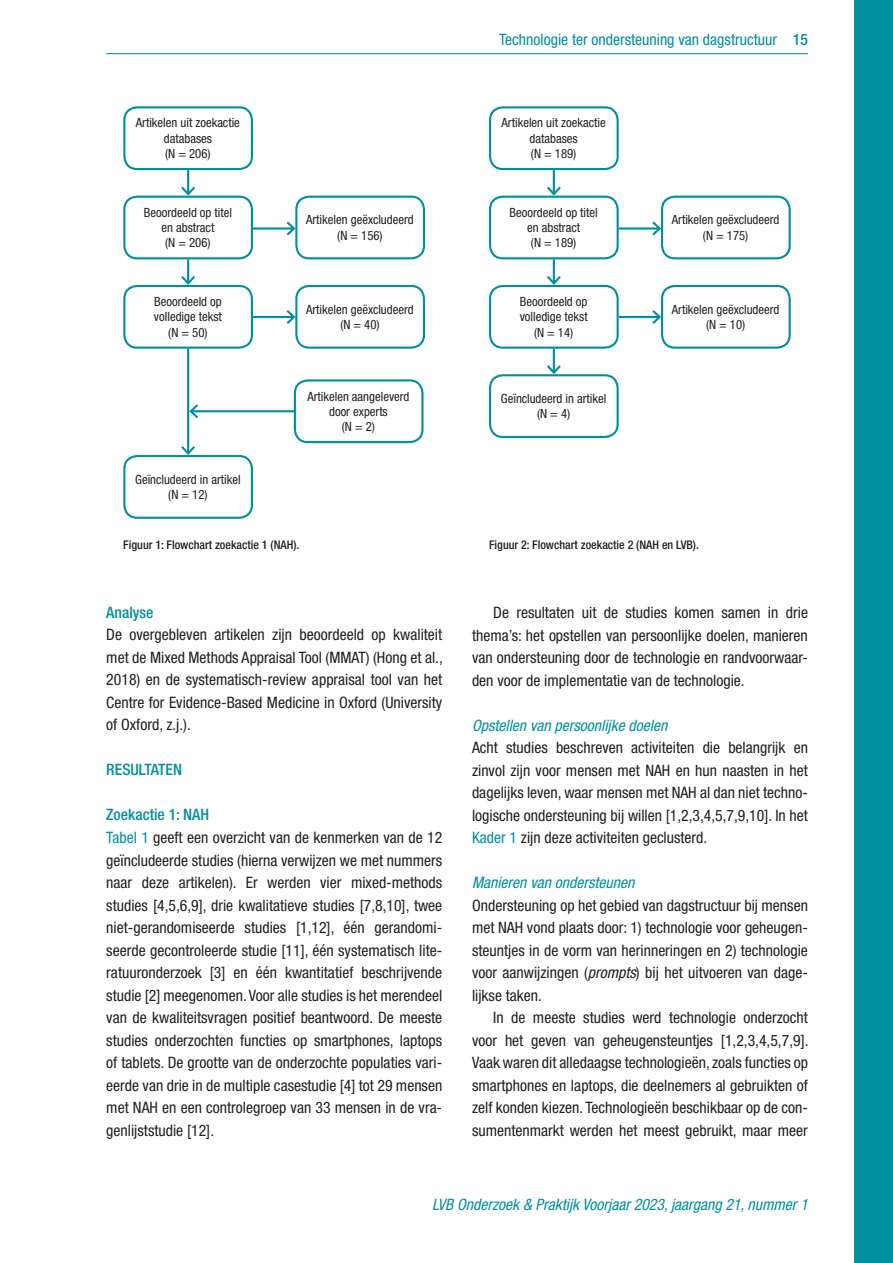
<style>
.page{position:relative;width:893px;height:1263px;background:#fff}
.page>*{position:absolute;margin:0;border:0;box-sizing:border-box;transform-origin:0 0}
.t1{font:condensed 15.75px/22.5px "Helvetica Neue LT Std";color:#231f20;text-align:justify}
.t2{font:italic condensed 15.75px "Helvetica Neue LT Std";color:#008f9f}
.t3{font:condensed 15.75px "Helvetica Neue LT Std";color:#008f9f}
.t4{font:500 condensed 15.75px "Helvetica Neue LT Std";color:#008f9f}
.t5{font:condensed 12.75px/15.3px "Helvetica Neue LT Std";color:#231f20;text-align:center}
.t6{font:500 condensed 12px "Helvetica Neue LT Std";color:#231f20}
.s1{font-weight:500}
.s2{font-weight:500;color:#008f9f}
.s3{color:#008f9f}
.s4{font-style:italic}
</style>
<div class="page">
<hr style="left:106px;top:53px;width:702px;height:1px;background:#008f9f">
<div style="left:855px;top:0;width:38px;height:1263px;background:#008f9f"></div>
<div style="left:123px;top:106px;width:130px;height:64px;border:2px solid #008f9f;border-radius:13px"></div>
<div style="left:295px;top:196px;width:130px;height:63px;border:2px solid #008f9f;border-radius:13px"></div>
<div style="left:123px;top:196px;width:130px;height:63px;border:2px solid #008f9f;border-radius:13px"></div>
<div style="left:123px;top:285px;width:130px;height:64px;border:2px solid #008f9f;border-radius:13px"></div>
<div style="left:123px;top:455px;width:130px;height:64px;border:2px solid #008f9f;border-radius:13px"></div>
<div style="left:295px;top:285px;width:130px;height:64px;border:2px solid #008f9f;border-radius:13px"></div>
<div style="left:294px;top:379px;width:129px;height:64px;border:2px solid #008f9f;border-radius:13px"></div>
<hr style="left:187px;top:170px;width:2px;height:24px;background:#008f9f">
<svg style="left:179px;top:184px;width:18px;height:13px"></svg>
<hr style="left:187px;top:259px;width:2px;height:24px;background:#008f9f">
<svg style="left:179px;top:274px;width:18px;height:12px"></svg>
<hr style="left:187px;top:349px;width:2px;height:104px;background:#008f9f">
<svg style="left:179px;top:444px;width:18px;height:13px"></svg>
<hr style="left:253px;top:227px;width:41px;height:3px;background:#008f9f">
<svg style="left:284px;top:219px;width:13px;height:19px"></svg>
<hr style="left:253px;top:316px;width:41px;height:2px;background:#008f9f">
<svg style="left:284px;top:308px;width:13px;height:18px"></svg>
<hr style="left:191px;top:410px;width:105px;height:2px;background:#008f9f">
<svg style="left:189px;top:402px;width:11px;height:18px"></svg>
<div style="left:489px;top:106px;width:130px;height:64px;border:2px solid #008f9f;border-radius:13px"></div>
<div style="left:661px;top:196px;width:130px;height:63px;border:2px solid #008f9f;border-radius:13px"></div>
<div style="left:489px;top:196px;width:130px;height:63px;border:2px solid #008f9f;border-radius:13px"></div>
<div style="left:489px;top:285px;width:130px;height:64px;border:2px solid #008f9f;border-radius:13px"></div>
<div style="left:489px;top:374px;width:130px;height:64px;border:2px solid #008f9f;border-radius:13px"></div>
<div style="left:661px;top:285px;width:130px;height:64px;border:2px solid #008f9f;border-radius:13px"></div>
<hr style="left:553px;top:170px;width:2px;height:24px;background:#008f9f">
<svg style="left:545px;top:184px;width:18px;height:13px"></svg>
<hr style="left:553px;top:259px;width:2px;height:24px;background:#008f9f">
<svg style="left:545px;top:274px;width:18px;height:12px"></svg>
<hr style="left:553px;top:349px;width:2px;height:24px;background:#008f9f">
<svg style="left:545px;top:363px;width:18px;height:13px"></svg>
<hr style="left:619px;top:227px;width:41px;height:3px;background:#008f9f">
<svg style="left:650px;top:219px;width:13px;height:19px"></svg>
<hr style="left:619px;top:316px;width:41px;height:2px;background:#008f9f">
<svg style="left:650px;top:308px;width:13px;height:18px"></svg>
<p class="t5" style="left:136px;top:115px;width:106px">Artikelen uit zoekactie databases<br>(N = 206)</p>
<p class="t5" style="left:144px;top:204px;width:90px">Beoordeeld op titel en abstract<br>(N = 206)</p>
<p class="t5" style="left:154px;top:294px;width:69px">Beoordeeld op volledige tekst (N = 50)</p>
<p class="t5" style="left:135px;top:472px;width:107px">Geïncludeerd in artikel (N = 12)</p>
<p class="t5" style="left:306px;top:212px;width:109px">Artikelen geëxcludeerd (N = 156)</p>
<p class="t5" style="left:306px;top:301px;width:109px">Artikelen geëxcludeerd (N = 40)</p>
<p class="t5" style="left:307px;top:388px;width:104px">Artikelen aangeleverd door experts<br>(N = 2)</p>
<p class="t3" style="left:499px;top:31px;width:310px">Technologie ter ondersteuning van dagstructuur <span class="s1">15</span></p>
<p class="t5" style="left:502px;top:115px;width:106px">Artikelen uit zoekactie databases<br>(N = 189)</p>
<p class="t5" style="left:509px;top:204px;width:90px">Beoordeeld op titel en abstract<br>(N = 189)</p>
<p class="t5" style="left:520px;top:294px;width:69px">Beoordeeld op volledige tekst (N = 14)</p>
<p class="t5" style="left:501px;top:391px;width:107px">Geïncludeerd in artikel (N = 4)</p>
<p class="t5" style="left:672px;top:212px;width:109px">Artikelen geëxcludeerd (N = 175)</p>
<p class="t5" style="left:672px;top:301px;width:109px">Artikelen geëxcludeerd (N = 10)</p>
<p class="t6" style="left:123px;top:538px;width:178px">Figuur 1: Flowchart zoekactie 1 (NAH).</p>
<p class="t6" style="left:489px;top:538px;width:211px">Figuur 2: Flowchart zoekactie 2 (NAH en LVB).</p>
<p class="t4" style="left:106px;top:603px;width:49px">Analyse</p>
<p class="t1" style="left:106px;top:623px;width:338px">De overgebleven artikelen zijn beoordeeld op kwaliteit met de Mixed Methods Appraisal Tool (MMAT) (Hong et al., 2018) en de systematisch-review appraisal tool van het Centre for Evidence-Based Medicine in Oxford (University of Oxford, z.j.).</p>
<p class="t4" style="left:106px;top:760px;width:77px">Resultaten</p>
<p class="t1" style="left:106px;top:803px;width:337px;text-align:left"><span class="s2">Zoekactie 1: NAH<br></span><span class="s3">Tabel 1</span> geeft een overzicht van de kenmerken van de 12 geïncludeerde studies (hierna verwijzen we met nummers naar deze artikelen). Er werden vier mixed-methods studies [4,5,6,9], drie kwalitatieve studies [7,8,10], twee niet-gerandomiseerde studies [1,12], één gerandomi&shy;seerde gecontroleerde studie [11], één systematisch lite&shy;ratuuronderzoek [3] en één kwantitatief beschrijvende studie [2] meegenomen. Voor alle studies is het merendeel van de kwaliteitsvragen positief beantwoord. De meeste studies onderzochten functies op smartphones, laptops of tablets. De grootte van de onderzochte populaties vari&shy;eerde van drie in de multiple casestudie [4] tot 29 mensen met NAH en een controlegroep van 33 mensen in de vra&shy;genlijststudie [12].</p>
<p class="t1" style="left:472px;top:601px;width:337px;text-indent:21px">De resultaten uit de studies komen samen in drie thema’s: het opstellen van persoonlijke doelen, manieren van ondersteuning door de technologie en randvoorwaar&shy;den voor de implementatie van de technologie.</p>
<p class="t2" style="left:472px;top:716px;width:197px">Opstellen van persoonlijke doelen</p>
<p class="t1" style="left:472px;top:736px;width:337px">Acht studies beschreven activiteiten die belangrijk en zinvol zijn voor mensen met NAH en hun naasten in het dagelijks leven, waar mensen met NAH al dan niet techno&shy;logische ondersteuning bij willen [1,2,3,4,5,7,9,10]. In het <span class="s3">Kader 1</span> zijn deze activiteiten geclusterd.</p>
<p class="t2" style="left:472px;top:873px;width:164px">Manieren van ondersteunen</p>
<p class="t1" style="left:472px;top:894px;width:337px">Ondersteuning op het gebied van dagstructuur bij mensen met NAH vond plaats door: 1) technologie voor geheugen&shy;steuntjes in de vorm van herinneringen en 2) technologie voor aanwijzingen (<span class="s4">prompts</span>) bij het uitvoeren van dage&shy;lijkse taken.</p>
<p class="t1" style="left:472px;top:1006px;width:338px;text-indent:21px">In de meeste studies werd technologie onderzocht voor het geven van geheugensteuntjes [1,2,3,4,5,7,9].<br>Vaak waren dit alledaagse technologieën, zoals functies op smartphones en laptops, die deelnemers al gebruikten of zelf konden kiezen. Technologieën beschikbaar op de con&shy;sumentenmarkt werden het meest gebruikt, maar meer</p>
<p class="t2" style="left:432px;top:1196px;width:377px">LVB Onderzoek &amp; Praktijk Voorjaar 2023, jaargang 21, nummer 1</p>
</div>
